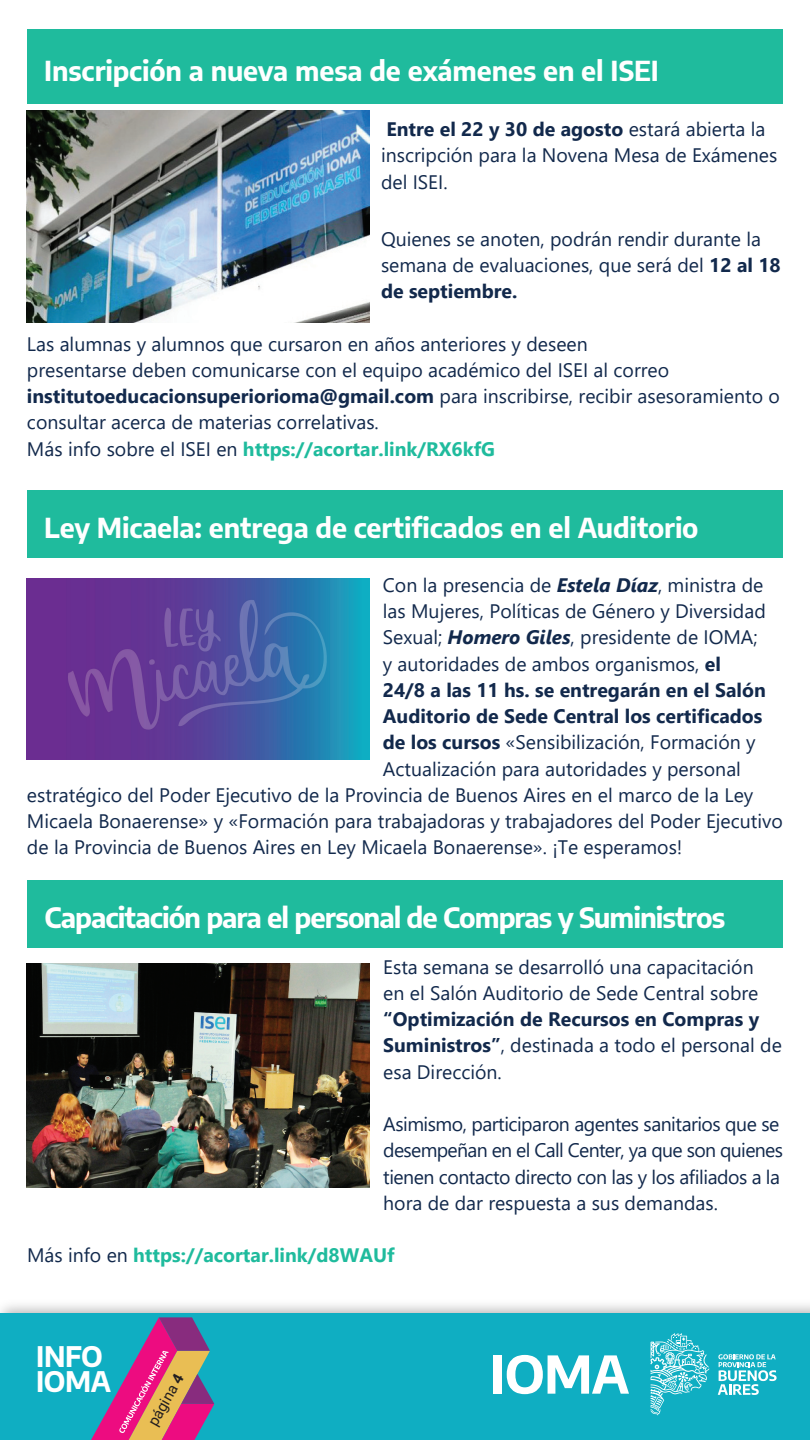
<style>
.page{position:relative;width:810px;height:1440px;background:#fff}
.page>*{position:absolute;margin:0;border:0;box-sizing:border-box;transform-origin:0 0}
.t1{font:700 27.83px/24.1px "Encode Sans";letter-spacing:-.015em;color:#fff}
.t2{font:700 27.53px "Encode Sans";letter-spacing:-.035em;color:#fff}
.t3{font:700 27px "Encode Sans";letter-spacing:-.005em;color:#fff}
.t4{font:19.5px/26.2px "Segoe UI";color:#12294c}
.t5{font:19.5px/26.2px "Segoe UI";letter-spacing:-.025em;color:#12294c}
.t6{font:700 19.5px/26.2px "Segoe UI";color:#12294c}
.t7{font:700 19.5px "Segoe UI";color:#1fbb9d}
.t8{font:15px "Roboto";color:#231f20}
.s1{font-weight:700}
.s2{font-weight:700;color:#1fbb9d}
.s3{font-weight:700;font-style:italic}
.s4{font-weight:400}
.s5{font-weight:400;color:#12294c}
</style>
<div class="page">
<img style="left:0;top:1305px;width:810px;height:9px">
<div style="left:0;top:1314px;width:810px;height:126px;background:#0faec2"></div>
<svg style="left:718px;top:1354px;width:59px;height:41px"></svg>
<svg style="left:651px;top:1333px;width:58px;height:82px"></svg>
<div style="left:494px;top:1355px;width:8px;height:39px;background:#fff"></div>
<svg style="left:507px;top:1355px;width:122px;height:39px"></svg>
<svg style="left:91px;top:1317px;width:123px;height:123px"></svg>
<div style="left:27px;top:29px;width:756px;height:75px;background:#1fbb9d"></div>
<div style="left:27px;top:490px;width:756px;height:67px;background:#1fbb9d"></div>
<div style="left:27px;top:880px;width:756px;height:67px;background:#1fbb9d"></div>
<img style="left:27px;top:579px;width:342px;height:180px">
<img style="left:27px;top:963px;width:342px;height:225px">
<img style="left:27px;top:110px;width:342px;height:213px">
<h3 class="t3" style="left:44px;top:50px;width:616px">Inscripción a nueva mesa de exámenes en el ISEI</h3>
<p class="t4" style="left:381px;top:114px;width:398px"><span class="s1">Entre el 22 y 30 de agosto</span> estará abierta la inscripción para la Novena Mesa de Exámenes del ISEI.</p>
<p class="t4" style="left:381px;top:224px;width:401px">Quienes se anoten, podrán rendir durante la semana de evaluaciones, que será del <span class="s1">12 al 18 de septiembre.</span></p>
<p class="t4" style="left:27px;top:329px;width:754px">Las alumnas y alumnos que cursaron en años anteriores y deseen<br>presentarse deben comunicarse con el equipo académico del ISEI al correo <span class="s1">institutoeducacionsuperiorioma@gmail.com</span> para inscribirse, recibir asesoramiento o consultar acerca de materias correlativas.<br>Más info sobre el ISEI en <span class="s2">https://acortar.link/RX6kfG</span></p>
<h3 class="t3" style="left:44px;top:507px;width:656px">Ley Micaela: entrega de certificados en el Auditorio</h3>
<p class="t4" style="left:383px;top:570px;width:382px">Con la presencia de <span class="s3">Estela Díaz</span>, ministra de</p>
<p class="t4" style="left:383px;top:596px;width:384px">las Mujeres, Políticas de Género y Diversidad</p>
<p class="t4" style="left:383px;top:623px;width:376px">Sexual; <span class="s3">Homero Giles</span>, presidente de IOMA;</p>
<p class="t4" style="left:383px;top:649px;width:340px">y autoridades de ambos organismos, <span class="s1">el</span></p>
<p class="t6" style="left:383px;top:675px;width:384px">24/8 a las 11 hs. se entregarán en el Salón</p>
<p class="t6" style="left:383px;top:702px;width:381px">Auditorio de Sede Central los certificados</p>
<p class="t4" style="left:383px;top:728px;width:374px"><span class="s1">de los cursos</span> «Sensibilización, Formación y</p>
<p class="t4" style="left:383px;top:754px;width:360px">Actualización para autoridades y personal</p>
<p class="t4" style="left:27px;top:780px;width:728px">estratégico del Poder Ejecutivo de la Provincia de Buenos Aires en el marco de la Ley</p>
<p class="t4" style="left:27px;top:806px;width:757px">Micaela Bonaerense» y «Formación para trabajadoras y trabajadores del Poder Ejecutivo</p>
<p class="t4" style="left:27px;top:833px;width:657px">de la Provincia de Buenos Aires en Ley Micaela Bonaerense». ¡Te esperamos!</p>
<h2 class="t2" style="left:45px;top:897px;width:682px">Capacitación para el personal de Compras y Suministros</h2>
<p class="t4" style="left:383px;top:952px;width:377px">Esta semana se desarrolló una capacitación en el Salón Auditorio de Sede Central sobre</p>
<p class="t6" style="left:383px;top:1004px;width:400px">“Optimización de Recursos en Compras y<br>Suministros”<span class="s4">, destinada a todo el personal de esa Dirección.</span></p>
<p class="t5" style="left:383px;top:1109px;width:401px">Asimismo, participaron agentes sanitarios que se desempeñan en el Call Center, ya que son quienes tienen contacto directo con las y los afiliados a la hora de dar respuesta a sus demandas.</p>
<p class="t7" style="left:27px;top:1237px;width:369px"><span class="s5">Más info en</span> https://acortar.link/d8WAUf</p>
<h1 class="t1" style="left:36px;top:1343px;width:77px">INFO<br>IOMA</h1>
<p class="t8" style="left:143px;top:1420px;width:59px;rotate:-61deg">página <span class="s1">4</span></p>
</div>
